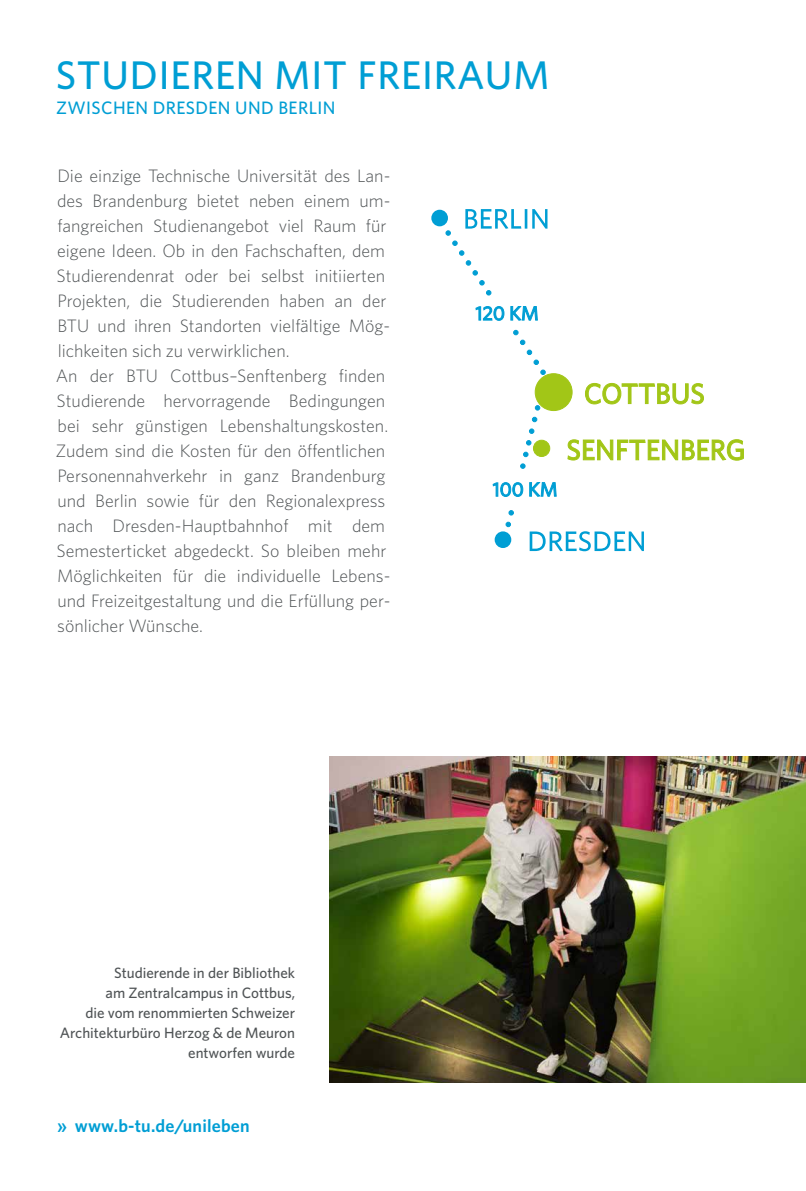
<style>
.page{position:relative;width:806px;height:1191px;background:#fff}
.page>*{position:absolute;margin:0;border:0;box-sizing:border-box;transform-origin:0 0}
.t1{font:500 40px "Whitney";letter-spacing:.02em;color:#009ed4}
.t2{font:300 18px/25px "Whitney";color:#505456}
.t3{font:500 18px "Whitney";letter-spacing:.02em;color:#009ed4}
.t4{font:600 18px "Whitney";letter-spacing:.01em;color:#009ed4}
.t5{font:500 15px/20px "Whitney";color:#505456;text-align:right}
</style>
<div class="page">
<img style="left:329px;top:757px;width:476px;height:325px">
<svg style="left:465px;top:209px;width:82px;height:20px"></svg>
<svg style="left:585px;top:383px;width:118px;height:21px"></svg>
<svg style="left:567px;top:439px;width:176px;height:21px"></svg>
<svg style="left:529px;top:531px;width:114px;height:20px"></svg>
<div style="left:533px;top:440px;width:16px;height:16px;background:#a2c617;border-radius:50%"></div>
<div style="left:533px;top:440px;width:16px;height:16px;border:1px solid #a2c617;border-radius:50%"></div>
<div style="left:494px;top:531px;width:17px;height:17px;background:#009ed4;border-radius:50%"></div>
<div style="left:431px;top:210px;width:16px;height:16px;background:#009ed4;border-radius:50%"></div>
<div style="left:535px;top:374px;width:36px;height:36px;background:#a2c617;border-radius:50%"></div>
<div style="left:534px;top:373px;width:38px;height:38px;border:1px solid #a2c617;border-radius:50%"></div>
<svg style="left:505px;top:522px;width:5px;height:5px"></svg>
<svg style="left:508px;top:510px;width:5px;height:5px"></svg>
<svg style="left:520px;top:464px;width:5px;height:4px"></svg>
<svg style="left:523px;top:452px;width:5px;height:5px"></svg>
<svg style="left:526px;top:440px;width:4px;height:5px"></svg>
<svg style="left:529px;top:429px;width:4px;height:4px"></svg>
<svg style="left:532px;top:417px;width:4px;height:5px"></svg>
<svg style="left:535px;top:405px;width:4px;height:5px"></svg>
<svg style="left:513px;top:330px;width:32px;height:45px"></svg>
<svg style="left:452px;top:241px;width:39px;height:54px"></svg>
<svg style="left:445px;top:231px;width:5px;height:4px"></svg>
<svg style="left:475px;top:306px;width:62px;height:15px"></svg>
<svg style="left:492px;top:482px;width:64px;height:15px"></svg>
<h1 class="t1" style="left:56px;top:48px;width:494px">STUDIEREN MIT FREIRAUM</h1>
<p class="t3" style="left:56px;top:96px;width:280px">ZWISCHEN DRESDEN UND BERLIN</p>
<p class="t2" style="left:55px;top:162px;width:336px">Die einzige Technische Universität des Lan&shy;des Brandenburg bietet neben einem um&shy;fangreichen Studienangebot viel Raum für eigene Ideen. Ob in den Fachschaften, dem Studierendenrat oder bei selbst initiierten Projekten, die Studierenden haben an der BTU und ihren Standorten vielfältige Mög&shy;lichkeiten sich zu verwirklichen.<br>An der BTU Cottbus–Senftenberg finden Studierende hervorragende Bedingungen bei sehr günstigen Lebenshaltungskosten.<br>Zudem sind die Kosten für den öffentlichen Personennahverkehr in ganz Brandenburg und Berlin sowie für den Regionalexpress nach Dresden-Hauptbahnhof mit dem Semesterticket abgedeckt. So bleiben mehr Möglichkeiten für die individuelle Lebens&shy;und Freizeitgestaltung und die Erfüllung per&shy;sönlicher Wünsche.</p>
<p class="t5" style="left:60px;top:962px;width:237px">Studierende in der Bibliothek<br>am Zentralcampus in Cottbus,<br>die vom renommierten Schweizer<br>Architekturbüro Herzog &amp; de Meuron entworfen wurde</p>
<p class="t4" style="left:57px;top:1113px;width:194px">» www.b-tu.de/unileben</p>
</div>
